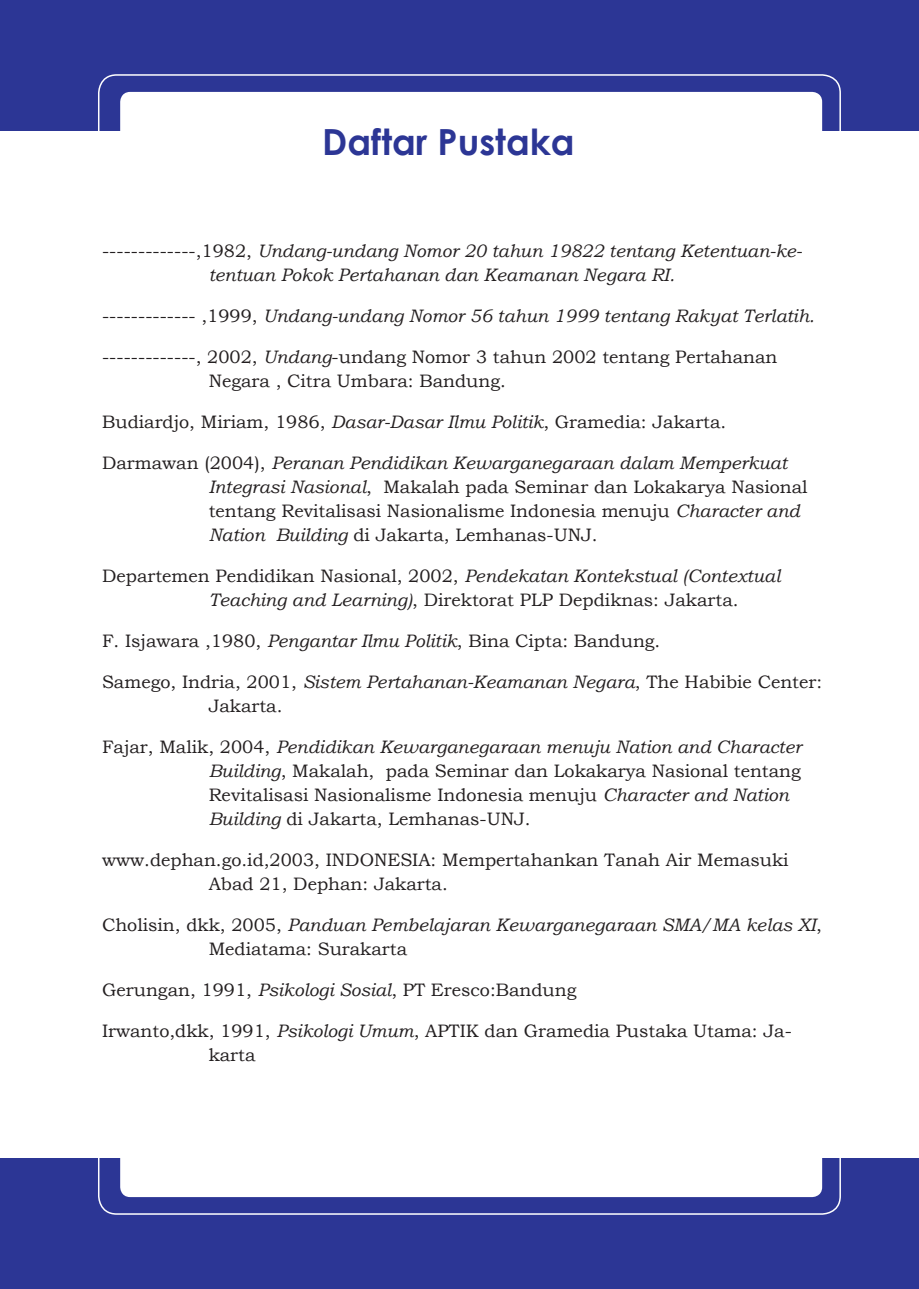
<style>
.page{position:relative;width:919px;height:1289px;background:#fff}
.page>*{position:absolute;margin:0;border:0;box-sizing:border-box;transform-origin:0 0}
.Judul_BAB{font:700 36px "Century Gothic";color:#2c3695}
.Daftar_Pustaka{font:18px/24px "Bookman Old Style";color:#231f20}
.Daftar_Pustaka-2{font:italic 18px/24px "Bookman Old Style";color:#231f20}
.s1{font-style:normal}
.s2{font-style:italic}
</style>
<div class="page">
<div style="left:0;top:1158px;width:918px;height:130px;background:#2c3695"></div>
<svg style="left:98px;top:1158px;width:742px;height:56px"></svg>
<div style="left:122px;top:1138px;width:698px;height:57px;background:#fff;border-radius:9px"></div>
<div style="left:120px;top:1136px;width:702px;height:60px;border:3px solid #fff;border-radius:9px"></div>
<div style="left:0;top:0;width:918px;height:130px;background:#2c3695"></div>
<svg style="left:98px;top:74px;width:820px;height:57px"></svg>
<div style="left:122px;top:93px;width:698px;height:58px;background:#fff;border-radius:9px"></div>
<div style="left:120px;top:92px;width:702px;height:60px;border:3px solid #fff;border-radius:9px"></div>
<p class="Judul_BAB" style="left:322px;top:115px;width:253px">Daftar Pustaka</p>
<p class="Daftar_Pustaka-2" style="left:209px;top:238px;width:595px;text-indent:-106px"><span class="s1">-------------,1982,</span> Undang-undang Nomor 20 tahun 19822 tentang Ketentuan-ke&shy;tentuan Pokok Pertahanan dan Keamanan Negara RI.</p>
<p class="Daftar_Pustaka-2" style="left:102px;top:303px;width:714px"><span class="s1">------------- ,1999,</span> Undang-undang Nomor 56 tahun 1999 tentang Rakyat Terlatih.</p>
<p class="Daftar_Pustaka" style="left:209px;top:344px;width:570px;text-indent:-106px">-------------, 2002, <span class="s2">Undang</span>-undang Nomor 3 tahun 2002 tentang Pertahanan<br>Negara , Citra Umbara: Bandung.</p>
<p class="Daftar_Pustaka" style="left:102px;top:409px;width:625px">Budiardjo, Miriam, 1986, <span class="s2">Dasar-Dasar Ilmu Politik</span>, Gramedia: Jakarta.</p>
<p class="Daftar_Pustaka" style="left:209px;top:450px;width:600px;text-indent:-106px">Darmawan (2004), <span class="s2">Peranan Pendidikan Kewarganegaraan dalam Memperkuat Integrasi Nasional</span>, Makalah pada Seminar dan Lokakarya Nasional tentang Revitalisasi Nasionalisme Indonesia menuju <span class="s2">Character and Nation Building</span> di Jakarta, Lemhanas-UNJ.</p>
<p class="Daftar_Pustaka" style="left:209px;top:563px;width:573px;text-indent:-106px">Departemen Pendidikan Nasional, 2002, <span class="s2">Pendekatan Kontekstual (Contextual<br>Teaching and Learning)</span>, Direktorat PLP Depdiknas: Jakarta.</p>
<p class="Daftar_Pustaka" style="left:102px;top:628px;width:559px">F. Isjawara ,1980, <span class="s2">Pengantar Ilmu Politik</span>, Bina Cipta: Bandung.</p>
<p class="Daftar_Pustaka" style="left:209px;top:669px;width:615px;text-indent:-106px">Samego, Indria, 2001, <span class="s2">Sistem Pertahanan-Keamanan Negara</span>, The Habibie Center:<br>Jakarta.</p>
<p class="Daftar_Pustaka" style="left:209px;top:734px;width:594px;text-indent:-106px">Fajar, Malik, 2004, <span class="s2">Pendidikan Kewarganegaraan menuju Nation and Character Building</span>, Makalah, pada Seminar dan Lokakarya Nasional tentang Revitalisasi Nasionalisme Indonesia menuju <span class="s2">Character and Nation Building</span> di Jakarta, Lemhanas-UNJ.</p>
<p class="Daftar_Pustaka" style="left:209px;top:847px;width:581px;text-indent:-106px">www.dephan.go.id,2003, INDONESIA: Mempertahankan Tanah Air Memasuki<br>Abad 21, Dephan: Jakarta.</p>
<p class="Daftar_Pustaka-2" style="left:209px;top:912px;width:614px;text-indent:-106px"><span class="s1">Cholisin, dkk, 2005,</span> Panduan Pembelajaran Kewarganegaraan SMA/MA kelas XI<span class="s1">,<br>Mediatama: Surakarta</span></p>
<p class="Daftar_Pustaka" style="left:102px;top:977px;width:476px">Gerungan, 1991, <span class="s2">Psikologi Sosial</span>, PT Eresco:Bandung</p>
<p class="Daftar_Pustaka" style="left:209px;top:1018px;width:584px;text-indent:-106px">Irwanto,dkk, 1991, <span class="s2">Psikologi Umum</span>, APTIK dan Gramedia Pustaka Utama: Ja&shy;karta</p>
</div>
